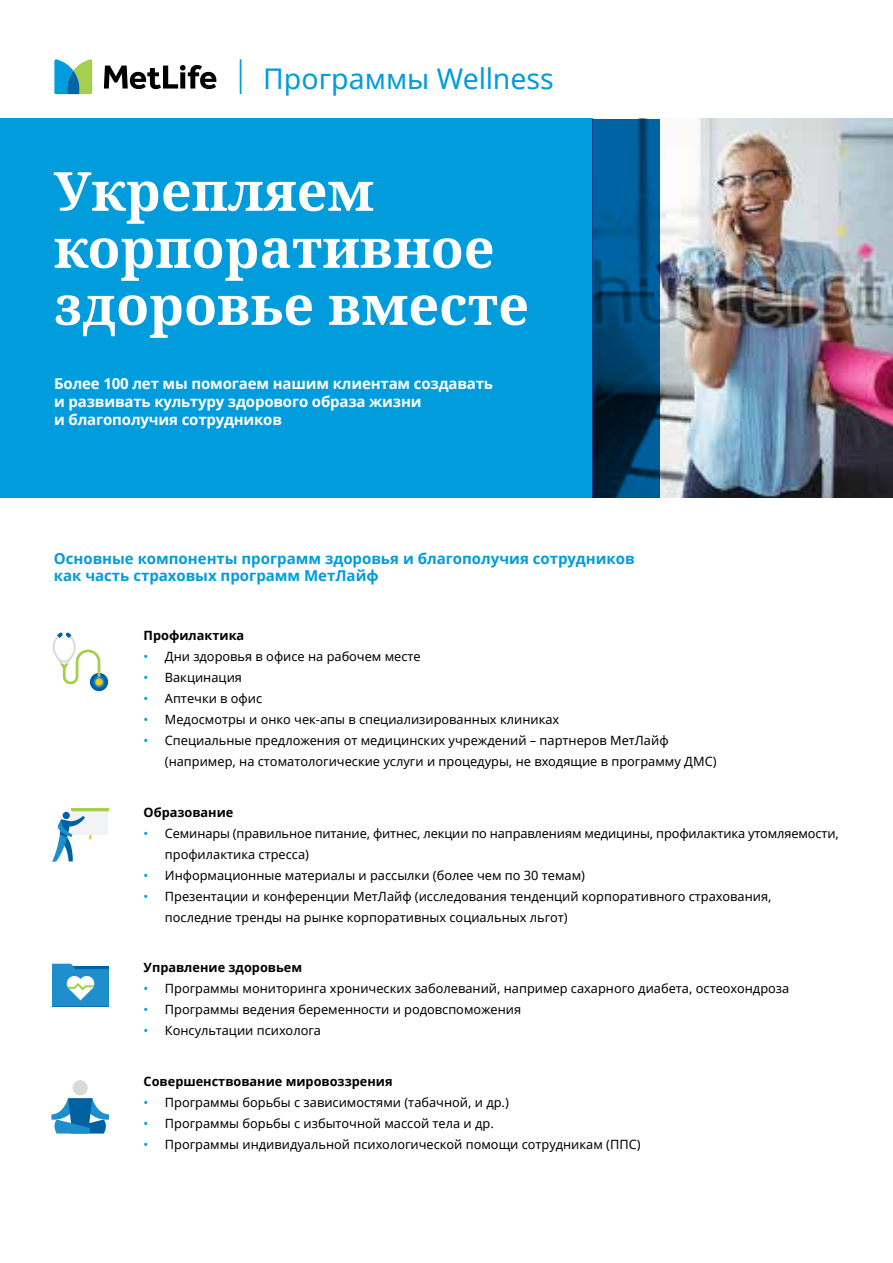
<style>
.page{position:relative;width:893px;height:1263px;background:#fff}
.page>*{position:absolute;margin:0;border:0;box-sizing:border-box;transform-origin:0 0}
.t1{font:700 54px/57px "Noto Serif";color:#fff}
.t2{font:28.5px "Noto Sans";letter-spacing:-.005em;color:#009cdc}
.t3{font:700 15px/18px "Noto Sans";letter-spacing:-.01em;color:#fff}
.t4{font:700 15px/17.2px "Noto Sans";color:#009cdc}
.t5{font:12.75px/21px "Noto Sans";color:#000}
.t6{font:700 12.75px "Noto Sans";color:#000}
.s1{color:#009cdc}
</style>
<div class="page">
<img style="left:660px;top:119px;width:233px;height:379px">
<div style="left:0;top:119px;width:593px;height:379px;background:#009cdc"></div>
<svg style="left:104px;top:65px;width:112px;height:24px"></svg>
<svg style="left:54px;top:59px;width:38px;height:35px"></svg>
<hr style="left:240px;top:59px;width:1px;height:35px;background:#009cdc">
<svg style="left:593px;top:119px;width:67px;height:379px;background:#004775"></svg>
<svg style="left:51px;top:1098px;width:58px;height:35px"></svg>
<div style="left:73px;top:1080px;width:15px;height:15px;background:#d9d9d5;border-radius:50%"></div>
<svg style="left:52px;top:964px;width:57px;height:42px"></svg>
<div style="left:73px;top:811px;width:35px;height:23px;background:#f1f3f4"></div>
<div style="left:63px;top:812px;width:7px;height:7px;background:#0061a0;border-radius:50%"></div>
<svg style="left:52px;top:816px;width:39px;height:46px"></svg>
<hr style="left:73px;top:811px;width:35px;height:1px;background:#d9d9d5">
<hr style="left:71px;top:808px;width:38px;height:3px;background:#a5cf4f">
<svg style="left:90px;top:673px;width:18px;height:18px"></svg>
<svg style="left:52px;top:632px;width:50px;height:54px"></svg>
<div style="left:94px;top:676px;width:10px;height:11px;background:#1e8ecd;border-radius:50%"></div>
<div style="left:95px;top:678px;width:8px;height:8px;background:#ffc709;border-radius:50%"></div>
<h2 class="t2" style="left:263px;top:59px;width:292px">Программы Wellness</h2>
<h1 class="t1" style="left:54px;top:161px;width:477px">Укрепляем корпоративное здоровье вместе</h1>
<p class="t3" style="left:54px;top:374px;width:441px">Более 100 лет мы помогаем нашим клиентам создавать и развивать культуру здорового образа жизни<br>и благополучия сотрудников</p>
<p class="t4" style="left:54px;top:550px;width:582px">Основные компоненты программ здоровья и благополучия сотрудников как часть страховых программ МетЛайф</p>
<p class="t6" style="left:144px;top:626px;width:102px">Профилактика</p>
<p class="t5" style="left:144px;top:646px;width:279px"><span class="s1">•</span> Дни здоровья в офисе на рабочем месте</p>
<p class="t5" style="left:144px;top:667px;width:100px"><span class="s1">•</span> Вакцинация</p>
<p class="t5" style="left:144px;top:688px;width:120px"><span class="s1">•</span> Аптечки в офис</p>
<p class="t5" style="left:144px;top:709px;width:417px"><span class="s1">•</span> Медосмотры и онко чек-апы в специализированных клиниках</p>
<p class="t5" style="left:165px;top:730px;width:553px;text-indent:-21px"><span class="s1">•</span> Специальные предложения от медицинских учреждений – партнеров МетЛайф (например, на стоматологические услуги и процедуры, не входящие в программу ДМС)</p>
<p class="t6" style="left:144px;top:803px;width:91px">Образование</p>
<p class="t5" style="left:165px;top:822px;width:676px;text-indent:-21px"><span class="s1">•</span> Семинары (правильное питание, фитнес, лекции по направлениям медицины, профилактика утомляемости, профилактика стресса)</p>
<p class="t5" style="left:144px;top:864px;width:443px"><span class="s1">•</span> Информационные материалы и рассылки (более чем по 30 темам)</p>
<p class="t5" style="left:165px;top:885px;width:608px;text-indent:-21px"><span class="s1">•</span> Презентации и конференции МетЛайф (исследования тенденций корпоративного страхования, последние тренды на рынке корпоративных социальных льгот)</p>
<p class="t6" style="left:144px;top:958px;width:160px">Управление здоровьем</p>
<p class="t5" style="left:144px;top:978px;width:647px"><span class="s1">•</span> Программы мониторинга хронических заболеваний, например сахарного диабета, остеохондроза</p>
<p class="t5" style="left:144px;top:999px;width:379px"><span class="s1">•</span> Программы ведения беременности и родовспоможения</p>
<p class="t5" style="left:144px;top:1020px;width:179px"><span class="s1">•</span> Консультации психолога</p>
<p class="t6" style="left:144px;top:1072px;width:250px">Совершенствование мировоззрения</p>
<p class="t5" style="left:144px;top:1091px;width:367px"><span class="s1">•</span> Программы борьбы с зависимостями (табачной, и др.)</p>
<p class="t5" style="left:144px;top:1112px;width:352px"><span class="s1">•</span> Программы борьбы с избыточной массой тела и др.</p>
<p class="t5" style="left:144px;top:1133px;width:498px"><span class="s1">•</span> Программы индивидуальной психологической помощи сотрудникам (ППС)</p>
</div>
